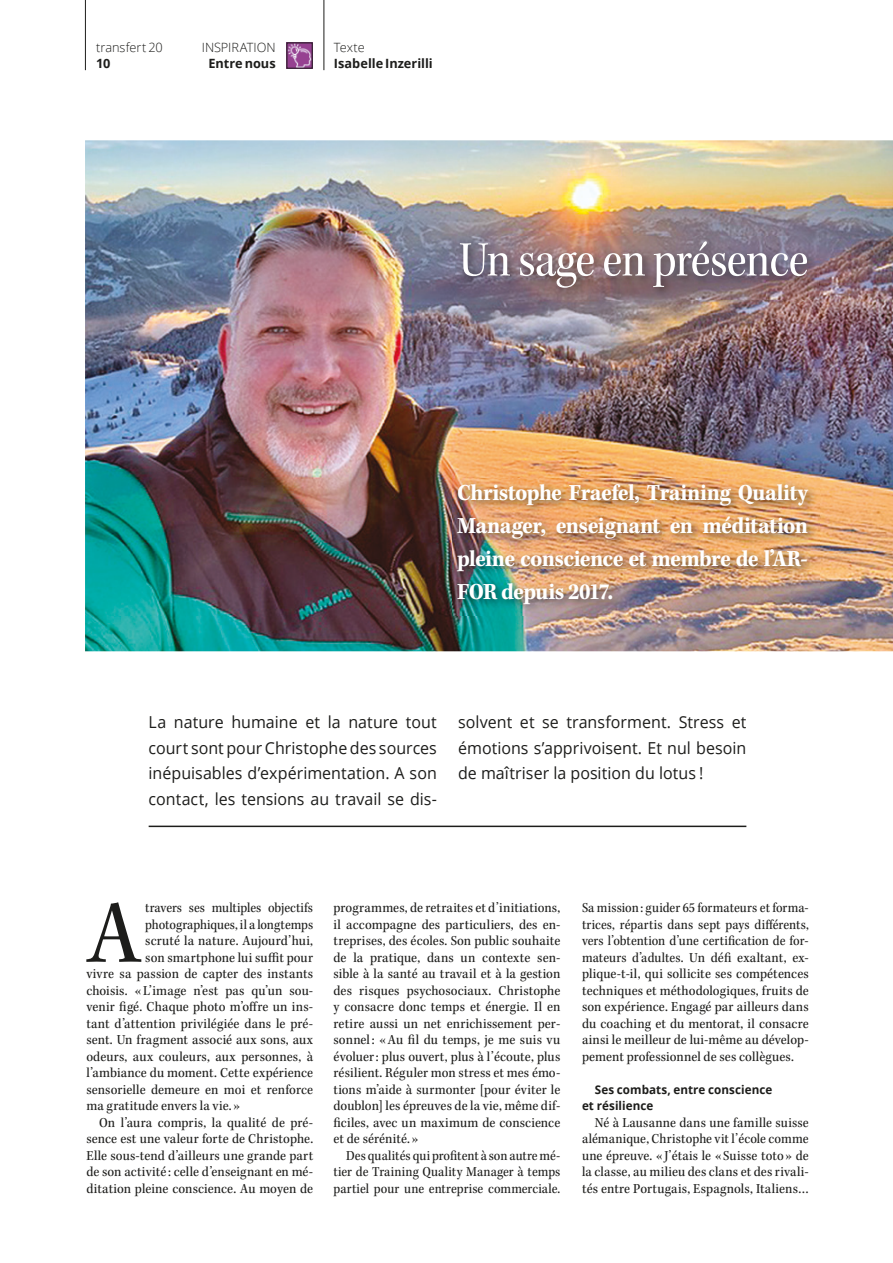
<style>
.page{position:relative;width:893px;height:1263px;background:#fff}
.page>*{position:absolute;margin:0;border:0;box-sizing:border-box;transform-origin:0 0}
.t1{font:93.15px "Kepler Std Scn";color:#1d1d1b}
.t2{font:51px "Kepler Std Scn Subh";letter-spacing:-.015em;color:#fff}
.t3{font:24px/33px "Kepler Std Bold Scn Capt";letter-spacing:-.03em;color:#fff;text-align:justify}
.t4{font:16.5px/25.5px "Open Sans";color:#1d1d1b;text-align:justify}
.t5{font:14.25px/16.5px "Kepler Std Scn";letter-spacing:.005em;color:#1d1d1b;text-align:justify}
.t6{font:700 12.75px "Open Sans";color:#1d1d1b}
.t7{font:300 12.75px "Open Sans";color:#1d1d1b}
.t8{font:700 12px/16.5px "Open Sans";letter-spacing:.005em;color:#1d1d1b}
</style>
<div class="page">
<img style="left:85px;top:140px;width:808px;height:511px">
<hr style="left:149px;top:826px;width:597px;height:1px;background:#1d1d1b">
<img style="left:453px;top:479px;width:366px;height:136px">
<img style="left:456px;top:236px;width:362px;height:63px">
<hr style="left:85px;top:0;width:1px;height:70px;background:#1d1d1b">
<img style="left:289px;top:45px;width:22px;height:22px">
<div style="left:287px;top:43px;width:26px;height:26px;border:1px solid #1d1d1b"></div>
<hr style="left:324px;top:0;width:1px;height:70px;background:#1d1d1b">
<p class="t7" style="left:96px;top:39px;width:68px">transfert 20</p>
<p class="t6" style="left:96px;top:54px;width:16px">10</p>
<p class="t7" style="left:202px;top:39px;width:75px">INSPIRATION</p>
<p class="t6" style="left:208px;top:54px;width:69px">Entre nous</p>
<p class="t7" style="left:334px;top:39px;width:32px">Texte</p>
<p class="t6" style="left:334px;top:54px;width:100px">Isabelle Inzerilli</p>
<h2 class="t2" style="left:459px;top:231px;width:351px">Un sage en présence</h2>
<h3 class="t3" style="left:457px;top:476px;width:352px">Christophe Fraefel, Training Quality Manager, enseignant en méditation pleine conscience et membre de l’AR-FOR depuis 2017.</h3>
<p class="t4" style="left:149px;top:709px;width:290px">La nature humaine et la nature tout court sont pour Christophe des sources inépuisables d’expérimentation. A son contact, les tensions au travail se dis-</p>
<p class="t4" style="left:458px;top:709px;width:290px">solvent et se transforment. Stress et émotions s’apprivoisent. Et nul besoin de maîtriser la position du lotus !</p>
<h1 class="t1" style="left:87px;top:881px;width:55px">A</h1>
<p class="t5" style="left:145px;top:900px;width:169px">travers ses multiples objectifs</p>
<p class="t5" style="left:145px;top:916px;width:169px">photographiques, il a longtemps</p>
<p class="t5" style="left:145px;top:933px;width:169px">scruté la nature. Aujourd’hui,</p>
<p class="t5" style="left:145px;top:949px;width:169px">son smartphone lui suffit pour</p>
<p class="t5" style="left:86px;top:966px;width:228px">vivre sa passion de capter des instants</p>
<p class="t5" style="left:86px;top:982px;width:228px">choisis. « L’image n’est pas qu’un sou-</p>
<p class="t5" style="left:86px;top:999px;width:228px">venir figé. Chaque photo m’offre un ins-</p>
<p class="t5" style="left:86px;top:1015px;width:228px">tant d’attention privilégiée dans le pré-</p>
<p class="t5" style="left:86px;top:1032px;width:228px">sent. Un fragment associé aux sons, aux</p>
<p class="t5" style="left:86px;top:1048px;width:228px">odeurs, aux couleurs, aux personnes, à</p>
<p class="t5" style="left:86px;top:1065px;width:228px">l’ambiance du moment. Cette expérience</p>
<p class="t5" style="left:86px;top:1081px;width:228px">sensorielle demeure en moi et renforce</p>
<p class="t5" style="left:86px;top:1098px;width:155px">ma gratitude envers la vie. »</p>
<p class="t5" style="left:99px;top:1114px;width:216px">On l’aura compris, la qualité de pré-</p>
<p class="t5" style="left:86px;top:1131px;width:228px">sence est une valeur forte de Christophe.</p>
<p class="t5" style="left:86px;top:1147px;width:228px">Elle sous-tend d’ailleurs une grande part</p>
<p class="t5" style="left:86px;top:1164px;width:228px">de son activité : celle d’enseignant en mé-</p>
<p class="t5" style="left:86px;top:1180px;width:228px">ditation pleine conscience. Au moyen de</p>
<p class="t5" style="left:334px;top:900px;width:228px">programmes, de retraites et d’initiations, il accompagne des particuliers, des en&shy;treprises, des écoles. Son public souhaite de la pratique, dans un contexte sen&shy;sible à la santé au travail et à la gestion des risques psychosociaux. Christophe y consacre donc temps et énergie. Il en retire aussi un net enrichissement per&shy;sonnel : « Au fil du temps, je me suis vu évoluer : plus ouvert, plus à l’écoute, plus résilient. Réguler mon stress et mes émo&shy;tions m’aide à surmonter [pour éviter le doublon] les épreuves de la vie, même dif&shy;ficiles, avec un maximum de conscience et de sérénité. »</p>
<p class="t5" style="left:334px;top:1147px;width:228px;text-indent:13px">Des qualités qui profitent à son autre mé&shy;tier de Training Quality Manager à temps partiel pour une entreprise commerciale.</p>
<p class="t5" style="left:582px;top:900px;width:228px">Sa mission : guider 65 formateurs et forma&shy;trices, répartis dans sept pays différents, vers l’obtention d’une certification de for&shy;mateurs d’adultes. Un défi exaltant, ex&shy;plique-t-il, qui sollicite ses compétences techniques et méthodologiques, fruits de son expérience. Engagé par ailleurs dans du coaching et du mentorat, il consacre ainsi le meilleur de lui-même au dévelop&shy;pement professionnel de ses collègues.</p>
<p class="t8" style="left:582px;top:1081px;width:192px;text-indent:13px">Ses combats, entre conscience et résilience</p>
<p class="t5" style="left:582px;top:1114px;width:228px;text-indent:13px">Né à Lausanne dans une famille suisse alémanique, Christophe vit l’école comme une épreuve. « J’étais le « Suisse toto » de la classe, au milieu des clans et des rivali&shy;tés entre Portugais, Espagnols, Italiens…</p>
</div>
